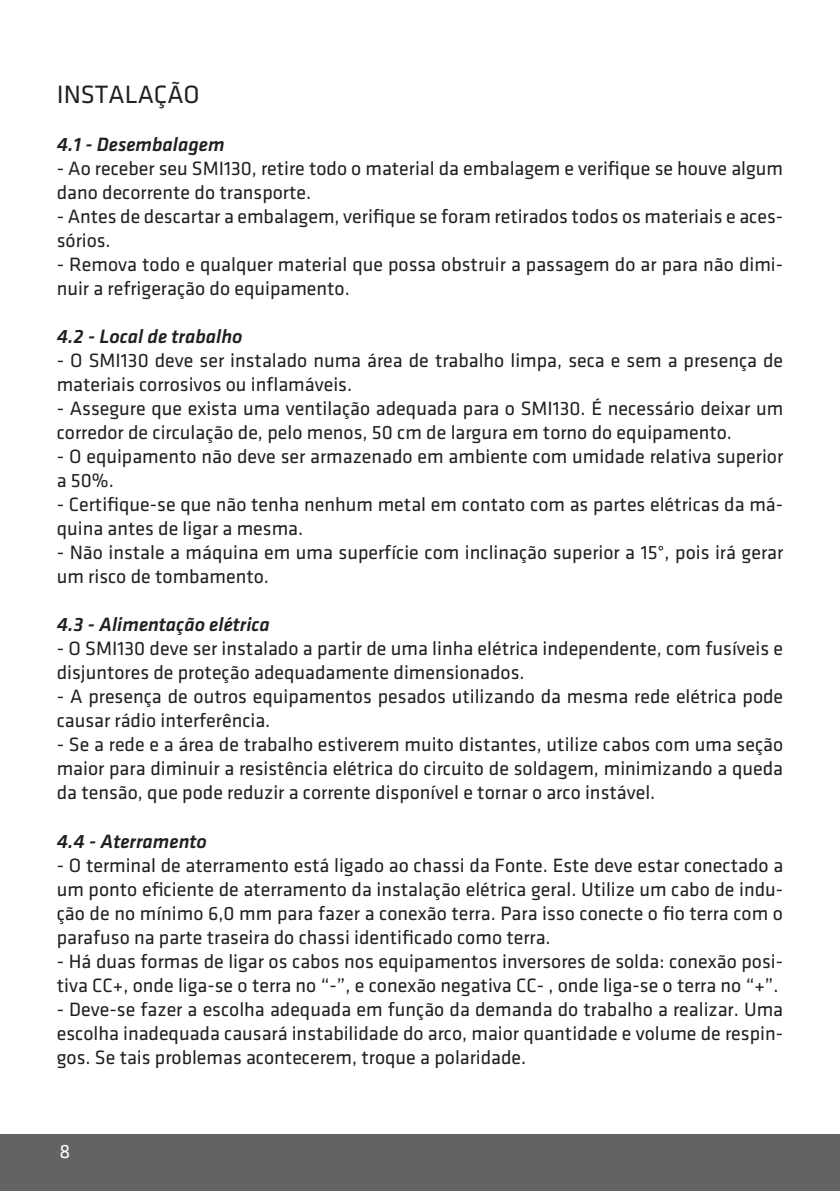
<style>
.page{position:relative;width:840px;height:1191px;background:#fff}
.page>*{position:absolute;margin:0;border:0;box-sizing:border-box;transform-origin:0 0}
.Titulo{font:26px "Klavika";color:#231f20}
.Titulo-2{font:20px/24px "Klavika";color:#231f20}
.Titulo-3{font:italic 500 20px "Klavika";color:#231f20}
.t1{font:20px "Klavika";color:#fff}
</style>
<div class="page">
<div style="left:0;top:1134px;width:839px;height:57px;background:#636366"></div>
<p class="Titulo" style="left:57px;top:81px;width:144px">INSTALAÇÃO</p>
<p class="Titulo-3" style="left:57px;top:134px;width:169px">4.1 - Desembalagem</p>
<p class="Titulo-2" style="left:57px;top:157px;width:727px">- Ao receber seu SMI130, retire todo o material da embalagem e verifique se houve algum dano decorrente do transporte.</p>
<p class="Titulo-2" style="left:57px;top:205px;width:727px">- Antes de descartar a embalagem, verifique se foram retirados todos os materiais e aces&shy;sórios.</p>
<p class="Titulo-2" style="left:57px;top:253px;width:727px">- Remova todo e qualquer material que possa obstruir a passagem do ar para não dimi&shy;nuir a refrigeração do equipamento.</p>
<p class="Titulo-3" style="left:57px;top:326px;width:187px">4.2 - Local de trabalho</p>
<p class="Titulo-2" style="left:57px;top:349px;width:727px">- O SMI130 deve ser instalado numa área de trabalho limpa, seca e sem a presença de materiais corrosivos ou inflamáveis.</p>
<p class="Titulo-2" style="left:57px;top:397px;width:727px">- Assegure que exista uma ventilação adequada para o SMI130. É necessário deixar um corredor de circulação de, pelo menos, 50 cm de largura em torno do equipamento.</p>
<p class="Titulo-2" style="left:57px;top:445px;width:727px">- O equipamento não deve ser armazenado em ambiente com umidade relativa superior a 50%.</p>
<p class="Titulo-2" style="left:57px;top:493px;width:727px">- Certifique-se que não tenha nenhum metal em contato com as partes elétricas da má&shy;quina antes de ligar a mesma.</p>
<p class="Titulo-2" style="left:57px;top:541px;width:727px">- Não instale a máquina em uma superfície com inclinação superior a 15°, pois irá gerar um risco de tombamento.</p>
<p class="Titulo-3" style="left:57px;top:614px;width:214px">4.3 - Alimentação elétrica</p>
<p class="Titulo-2" style="left:57px;top:637px;width:727px">- O SMI130 deve ser instalado a partir de uma linha elétrica independente, com fusíveis e disjuntores de proteção adequadamente dimensionados.</p>
<p class="Titulo-2" style="left:57px;top:685px;width:727px">- A presença de outros equipamentos pesados utilizando da mesma rede elétrica pode causar rádio interferência.</p>
<p class="Titulo-2" style="left:57px;top:733px;width:727px;text-align:justify">- Se a rede e a área de trabalho estiverem muito distantes, utilize cabos com uma seção maior para diminuir a resistência elétrica do circuito de soldagem, minimizando a queda da tensão, que pode reduzir a corrente disponível e tornar o arco instável.</p>
<p class="Titulo-3" style="left:57px;top:830px;width:151px">4.4 - Aterramento</p>
<p class="Titulo-2" style="left:57px;top:853px;width:727px;text-align:justify">- O terminal de aterramento está ligado ao chassi da Fonte. Este deve estar conectado a um ponto eficiente de aterramento da instalação elétrica geral. Utilize um cabo de indu&shy;ção de no mínimo 6,0 mm para fazer a conexão terra. Para isso conecte o fio terra com o parafuso na parte traseira do chassi identificado como terra.</p>
<p class="Titulo-2" style="left:57px;top:949px;width:727px">- Há duas formas de ligar os cabos nos equipamentos inversores de solda: conexão posi&shy;tiva CC+, onde liga-se o terra no “-”, e conexão negativa CC- , onde liga-se o terra no “+”.</p>
<p class="Titulo-2" style="left:57px;top:997px;width:727px;text-align:justify">- Deve-se fazer a escolha adequada em função da demanda do trabalho a realizar. Uma escolha inadequada causará instabilidade do arco, maior quantidade e volume de respin&shy;gos. Se tais problemas acontecerem, troque a polaridade.</p>
<p class="t1" style="left:60px;top:1141px;width:12px">8</p>
</div>
